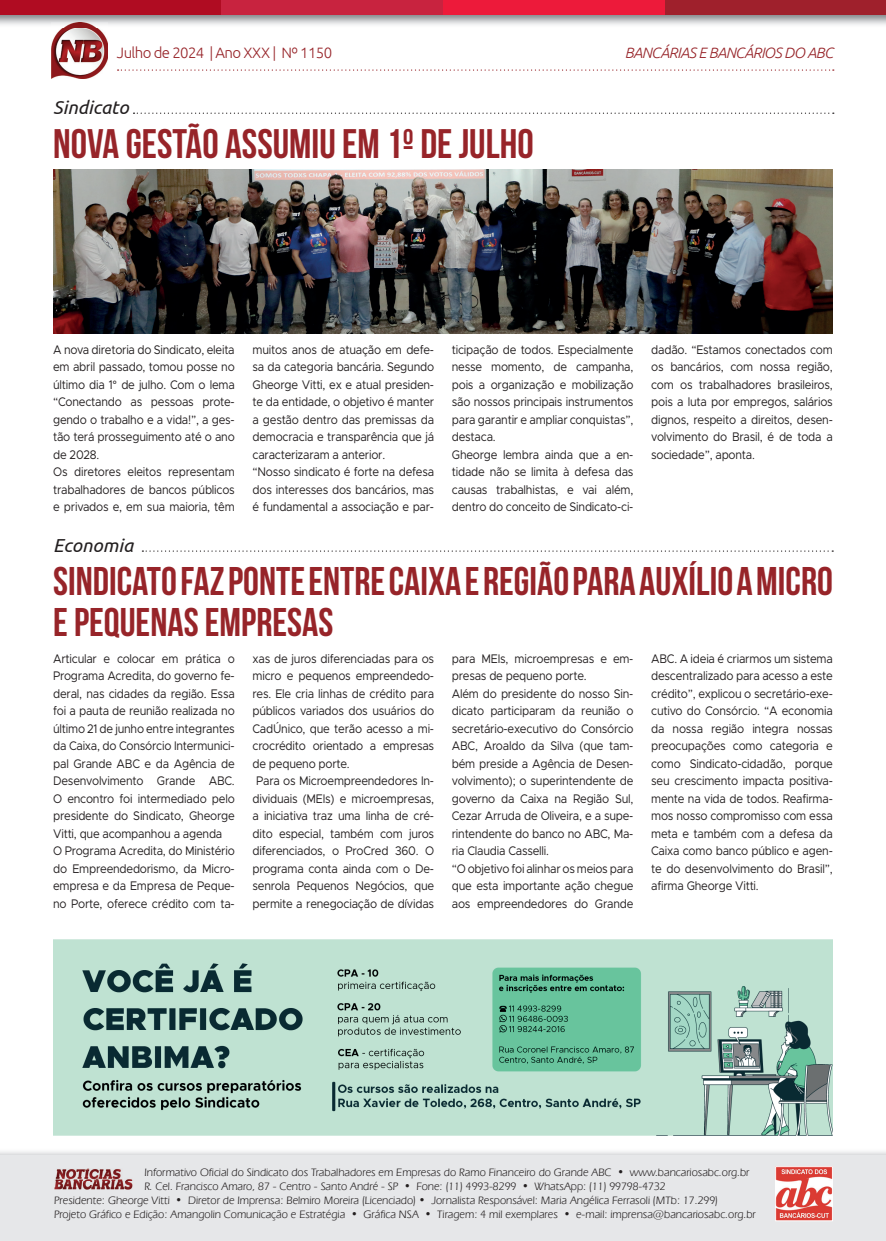
<style>
.page{position:relative;width:886px;height:1241px;background:#fff}
.page>*{position:absolute;margin:0;border:0;box-sizing:border-box;transform-origin:0 0}
.t1{font:700 41.25px "Bebas Neue";color:#972429}
.t2{font:700 40px/41.2px "Bebas Neue";color:#972429}
.t3{font:italic 18.75px "Ubuntu";color:#231f20}
.t4{font:300 15px "Ubuntu";letter-spacing:-.04em;color:#972429}
.t5{font:italic 300 15px "Ubuntu";letter-spacing:-.04em;color:#972429}
.t6{font:12.5px/17.5px "Metropolis";letter-spacing:-.02em;color:#231f20;scale:.9 1}
.t7{font:11.25px "Eras IT Cby BT";color:#231f20}
.s1{font-family:"League Spartan";font-weight:100}
</style>
<div class="page">
<img style="left:52px;top:27px;width:56px;height:51px">
<svg style="left:118px;top:69px;width:716px;height:2px"></svg>
<img style="left:0;top:14px;width:886px;height:13px">
<div style="left:664px;top:0;width:222px;height:14px;background:#9f202c"></div>
<div style="left:0;top:0;width:221px;height:14px;background:#b00c22"></div>
<div style="left:221px;top:0;width:222px;height:14px;background:#c8233f"></div>
<div style="left:443px;top:0;width:221px;height:14px;background:#ed1a3a"></div>
<div style="left:0;top:1155px;width:886px;height:85px;background:#e6e7e9"></div>
<img style="left:777px;top:1168px;width:54px;height:50px">
<div style="left:775px;top:1166px;width:58px;height:54px;border:1px solid #fff"></div>
<img style="left:55px;top:1168px;width:77px;height:13px">
<img style="left:55px;top:1176px;width:44px;height:1px">
<img style="left:55px;top:1181px;width:77px;height:7px">
<svg style="left:133px;top:113px;width:701px;height:1px"></svg>
<svg style="left:142px;top:550px;width:691px;height:1px"></svg>
<img style="left:53px;top:939px;width:780px;height:195px">
<img style="left:53px;top:170px;width:780px;height:163px">
<p class="t4" style="left:117px;top:43px;width:217px">Julho de 2024 | Ano XXX | Nº 1150</p>
<p class="t5" style="left:625px;top:43px;width:210px">BANCÁRIAS E BANCÁRIOS DO ABC</p>
<h3 class="t3" style="left:53px;top:96px;width:77px">Sindicato</h3>
<h1 class="t1" style="left:53px;top:121px;width:482px">NOVA GESTÃO ASSUMIU EM 1º DE JULHO</h1>
<p class="t6" style="left:53px;top:341px;width:203px">A nova diretoria do Sindicato, eleita em abril passado, tomou posse no último dia 1<span class="s1">º</span> de julho. Com o lema “Conectando as pessoas prote&shy;gendo o trabalho e a vida!”, a ges&shy;tão terá prosseguimento até o ano de 2028.<br>Os diretores eleitos representam trabalhadores de bancos públicos e privados e, em sua maioria, têm</p>
<h3 class="t3" style="left:53px;top:533px;width:82px">Economia</h3>
<p class="t6" style="left:252px;top:341px;width:203px">muitos anos de atuação em defe&shy;sa da categoria bancária. Segundo Gheorge Vitti, ex e atual presiden&shy;te da entidade, o objetivo é manter a gestão dentro das premissas da democracia e transparência que já caracterizaram a anterior.<br>“Nosso sindicato é forte na defesa dos interesses dos bancários, mas é fundamental a associação e par-</p>
<p class="t6" style="left:452px;top:341px;width:203px">ticipação de todos. Especialmente nesse momento, de campanha, pois a organização e mobilização são nossos principais instrumentos para garantir e ampliar conquistas”, destaca.<br>Gheorge lembra ainda que a en&shy;tidade não se limita à defesa das causas trabalhistas, e vai além, dentro do conceito de Sindicato-ci-</p>
<p class="t6" style="left:651px;top:341px;width:203px;text-align:justify">dadão. “Estamos conectados com os bancários, com nossa região, com os trabalhadores brasileiros, pois a luta por empregos, salários dignos, respeito a direitos, desen&shy;volvimento do Brasil, é de toda a sociedade”, aponta.</p>
<h2 class="t2" style="left:53px;top:560px;width:781px">SINDICATO FAZ PONTE ENTRE CAIXA E REGIÃO PARA AUXÍLIO A MICRO<br>E PEQUENAS EMPRESAS</h2>
<p class="t6" style="left:53px;top:649px;width:203px">Articular e colocar em prática o<br>Programa Acredita, do governo fe&shy;deral, nas cidades da região. Essa foi a pauta de reunião realizada no último 21 de junho entre integrantes da Caixa, do Consórcio Intermunici&shy;pal Grande ABC e da Agência de<br>Desenvolvimento Grande ABC.<br>O encontro foi intermediado pelo presidente do Sindicato, Gheorge<br>Vitti, que acompanhou a agenda<br>O Programa Acredita, do Ministério do Empreendedorismo, da Micro&shy;empresa e da Empresa de Peque&shy;no Porte, oferece crédito com ta-</p>
<p class="t6" style="left:252px;top:649px;width:203px">xas de juros diferenciadas para os micro e pequenos empreendedo&shy;res. Ele cria linhas de crédito para públicos variados dos usuários do<br>CadÚnico, que terão acesso a mi&shy;crocrédito orientado a empresas de pequeno porte.<br>Para os Microempreendedores In&shy;dividuais (MEIs) e microempresas, a iniciativa traz uma linha de cré&shy;dito especial, também com juros diferenciados, o ProCred 360. O programa conta ainda com o De&shy;senrola Pequenos Negócios, que permite a renegociação de dívidas</p>
<p class="t6" style="left:452px;top:649px;width:203px">para MEIs, microempresas e em&shy;presas de pequeno porte.<br>Além do presidente do nosso Sin&shy;dicato participaram da reunião o secretário-executivo do Consórcio<br>ABC, Aroaldo da Silva (que tam&shy;bém preside a Agência de Desen&shy;volvimento); o superintendente de governo da Caixa na Região Sul,<br>Cezar Arruda de Oliveira, e a supe&shy;rintendente do banco no ABC, Ma&shy;ria Claudia Casselli.<br>“O objetivo foi alinhar os meios para que esta importante ação chegue aos empreendedores do Grande</p>
<p class="t6" style="left:651px;top:649px;width:203px;text-align:justify">ABC. A ideia é criarmos um sistema descentralizado para acesso a este crédito”, explicou o secretário-exe&shy;cutivo do Consórcio. “A economia da nossa região integra nossas preocupações como categoria e como Sindicato-cidadão, porque seu crescimento impacta positiva&shy;mente na vida de todos. Reafirma&shy;mos nosso compromisso com essa meta e também com a defesa da Caixa como banco público e agen&shy;te do desenvolvimento do Brasil”, afirma Gheorge Vitti.</p>
<p class="t7" style="left:144px;top:1165px;width:607px">Informativo Oficial do Sindicato dos Trabalhadores em Empresas do Ramo Financeiro do Grande ABC • www.bancariosabc.org.br</p>
<p class="t7" style="left:144px;top:1179px;width:523px">R. Cel. Francisco Amaro, 87 - Centro - Santo André - SP • Fone: (11) 4993-8299 • WhatsApp: (11) 99798-4732</p>
<p class="t7" style="left:54px;top:1193px;width:665px">Presidente: Gheorge Vitti • Diretor de Imprensa: Belmiro Moreira (Licenciado) • Jornalista Responsável: Maria Angélica Ferrasoli (MTb: 17.299)</p>
<p class="t7" style="left:54px;top:1206px;width:703px">Projeto Gráfico e Edição: Amangolin Comunicação e Estratégia • Gráfica NSA • Tiragem: 4 mil exemplares • e-mail: imprensa@bancariosabc.org.br</p>
</div>
